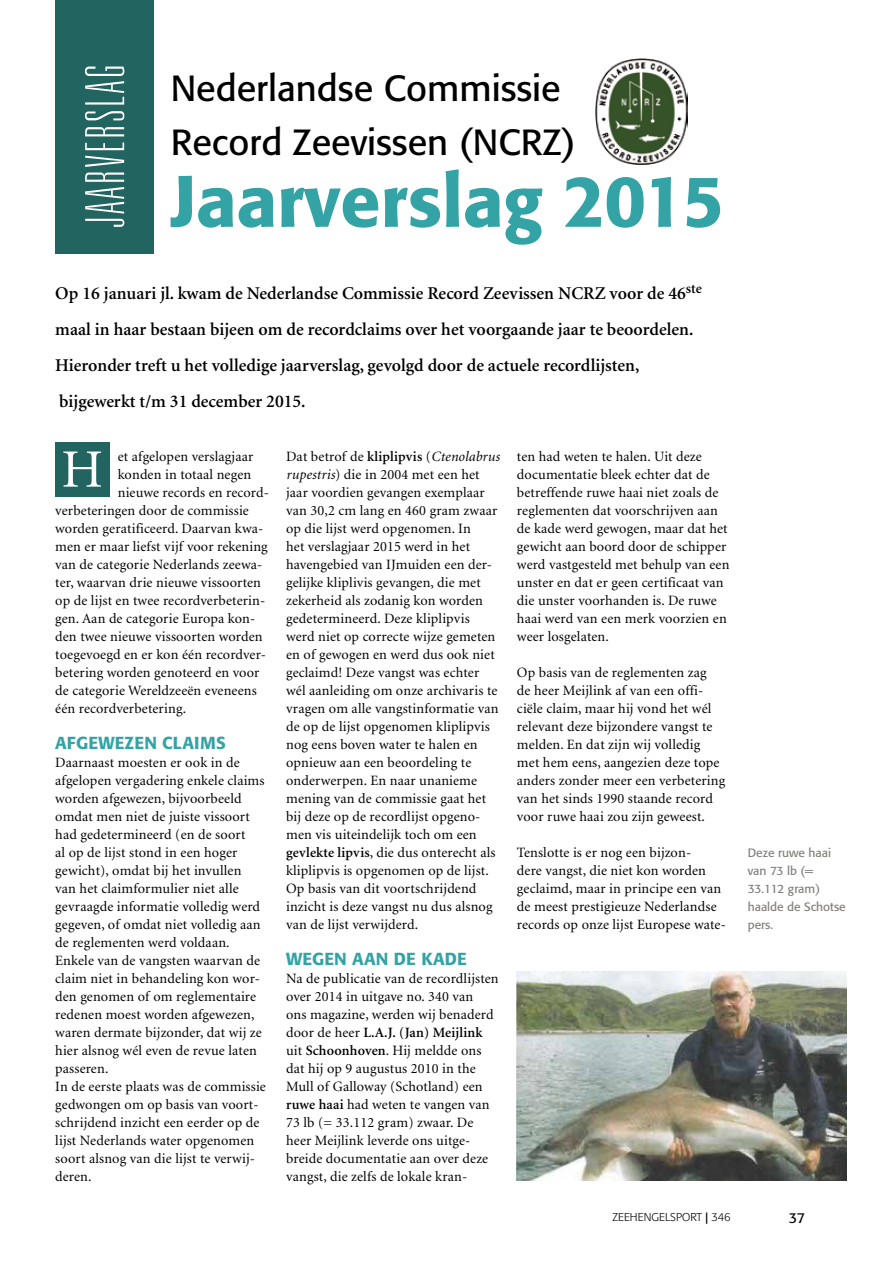
<style>
.page{position:relative;width:893px;height:1263px;background:#fff}
.page>*{position:absolute;margin:0;border:0;box-sizing:border-box;transform-origin:0 0}
.t1{font:500 72px "Formata";color:#34a3a5}
.t2{font:100 ultra-condensed 54px "Univers";letter-spacing:.07em;color:#fff}
.t3{font:54px "Minion";color:#fff}
.t4{font:36px/54px "Formata";color:#000}
.t5{font:600 18px/36px "Minion";color:#000}
.t6{font:500 17.25px "Formata";letter-spacing:.01em;color:#34a3a5}
.t7{font:14.25px/18px "Minion";letter-spacing:.01em;color:#000}
.t8{font:14.25px "Formata";color:#000}
.t9{font:12px/18px "Formata";color:#82807c}
.t10{font:300 11.25px "Formata";color:#000}
.s1{font-weight:600}
.s2{font-style:italic}
.s3{font-weight:500}
</style>
<div class="page">
<div style="left:55px;top:0;width:99px;height:254px;background:#216460"></div>
<div style="left:55px;top:443px;width:54px;height:54px;background:#216460"></div>
<img style="left:517px;top:971px;width:329px;height:210px">
<img style="left:596px;top:58px;width:91px;height:107px">
<h2 class="t2" style="left:78px;top:227px;width:164px;rotate:-90deg">JAARVERSLAG</h2>
<h3 class="t4" style="left:171px;top:61px;width:406px">Nederlandse Commissie<br>Record Zeevissen (NCRZ)</h3>
<h1 class="t1" style="left:171px;top:157px;width:555px">Jaarverslag 2015</h1>
<p class="t5" style="left:55px;top:275px;width:648px">Op 16 januari jl. kwam de Nederlandse Commissie Record Zeevissen NCRZ voor de 46<sup>ste </sup>maal in haar bestaan bijeen om de recordclaims over het voorgaande jaar te beoordelen.<br>Hieronder treft u het volledige jaarverslag, gevolgd door de actuele recordlijsten, bijgewerkt t/m 31 december 2015.</p>
<p class="t7" style="left:118px;top:448px;width:137px">et afgelopen verslagjaar</p>
<p class="t7" style="left:118px;top:466px;width:135px">konden in totaal negen</p>
<p class="t7" style="left:118px;top:484px;width:153px">nieuwe records en record-</p>
<p class="t7" style="left:55px;top:502px;width:195px">verbeteringen door de commissie</p>
<p class="t7" style="left:55px;top:520px;width:210px">worden geratificeerd. Daarvan kwa-</p>
<p class="t7" style="left:55px;top:538px;width:214px">men er maar liefst vijf voor rekening</p>
<p class="t7" style="left:55px;top:556px;width:209px">van de categorie Nederlands zeewa-</p>
<p class="t7" style="left:55px;top:574px;width:207px">ter, waarvan drie nieuwe vissoorten</p>
<p class="t7" style="left:55px;top:592px;width:212px">op de lijst en twee recordverbeterin-</p>
<p class="t7" style="left:55px;top:610px;width:202px">gen. Aan de categorie Europa kon-</p>
<p class="t7" style="left:55px;top:628px;width:209px">den twee nieuwe vissoorten worden</p>
<p class="t7" style="left:55px;top:646px;width:212px">toegevoegd en er kon één recordver-</p>
<p class="t7" style="left:55px;top:664px;width:206px">betering worden genoteerd en voor</p>
<p class="t7" style="left:55px;top:682px;width:203px">de categorie Wereldzeeën eveneens</p>
<p class="t7" style="left:55px;top:700px;width:132px">één recordverbetering.</p>
<p class="t6" style="left:55px;top:732px;width:172px">AFGEWEZEN CLAIMS</p>
<p class="t7" style="left:55px;top:754px;width:212px">Daarnaast moesten er ook in de afgelopen vergadering enkele claims worden afgewezen, bijvoorbeeld omdat men niet de juiste vissoort had gedetermineerd (en de soort<br>al op de lijst stond in een hoger gewicht), omdat bij het invullen<br>van het claimformulier niet alle gevraagde informatie volledig werd gegeven, of omdat niet volledig aan de reglementen werd voldaan.<br>Enkele van de vangsten waarvan de claim niet in behandeling kon wor&shy;den genomen of om reglementaire redenen moest worden afgewezen, waren dermate bijzonder, dat wij ze hier alsnog wél even de revue laten passeren.<br>In de eerste plaats was de commissie gedwongen om op basis van voort&shy;schrijdend inzicht een eerder op de lijst Nederlands water opgenomen soort alsnog van die lijst te verwij&shy;deren.</p>
<h2 class="t3" style="left:62px;top:443px;width:43px">H</h2>
<p class="t7" style="left:286px;top:448px;width:215px">Dat betrof de <span class="s1">kliplipvis</span> (<span class="s2">Ctenolabrus rupestris</span>) die in 2004 met een het jaar voordien gevangen exemplaar van 30,2 cm lang en 460 gram zwaar op die lijst werd opgenomen. In<br>het verslagjaar 2015 werd in het havengebied van IJmuiden een der&shy;gelijke kliplivis gevangen, die met zekerheid als zodanig kon worden gedetermineerd. Deze kliplipvis werd niet op correcte wijze gemeten en of gewogen en werd dus ook niet geclaimd! Deze vangst was echter wél aanleiding om onze archivaris te vragen om alle vangstinformatie van de op de lijst opgenomen kliplipvis nog eens boven water te halen en opnieuw aan een beoordeling te onderwerpen. En naar unanieme mening van de commissie gaat het bij deze op de recordlijst opgeno&shy;men vis uiteindelijk toch om een <span class="s1">gevlekte lipvis</span>, die dus onterecht als kliplipvis is opgenomen op de lijst.<br>Op basis van dit voortschrijdend inzicht is deze vangst nu dus alsnog van de lijst verwijderd.</p>
<p class="t6" style="left:286px;top:948px;width:182px">WEGEN AAN DE KADE</p>
<p class="t7" style="left:286px;top:970px;width:214px">Na de publicatie van de recordlijsten over 2014 in uitgave no. 340 van<br>ons magazine, werden wij benaderd door de heer <span class="s1">L.A.J. (Jan) Meijlink </span>uit <span class="s1">Schoonhoven</span>. Hij meldde ons dat hij op 9 augustus 2010 in the<br>Mull of Galloway (Schotland) een <span class="s1">ruwe haai</span> had weten te vangen van<br>73 lb (= 33.112 gram) zwaar. De heer Meijlink leverde ons uitge&shy;breide documentatie aan over deze vangst, die zelfs de lokale kran-</p>
<p class="t7" style="left:517px;top:448px;width:214px">ten had weten te halen. Uit deze documentatie bleek echter dat de betreffende ruwe haai niet zoals de reglementen dat voorschrijven aan de kade werd gewogen, maar dat het gewicht aan boord door de schipper werd vastgesteld met behulp van een unster en dat er geen certificaat van die unster voorhanden is. De ruwe haai werd van een merk voorzien en weer losgelaten.</p>
<p class="t7" style="left:517px;top:664px;width:210px">Op basis van de reglementen zag<br>de heer Meijlink af van een offi&shy;ciële claim, maar hij vond het wél relevant deze bijzondere vangst te melden. En dat zijn wij volledig met hem eens, aangezien deze tope anders zonder meer een verbetering van het sinds 1990 staande record voor ruwe haai zou zijn geweest.</p>
<p class="t7" style="left:517px;top:844px;width:210px">Tenslotte is er nog een bijzon-<br>dere vangst, die niet kon worden geclaimd, maar in principe een van de meest prestigieuze Nederlandse records op onze lijst Europese wate-</p>
<p class="t9" style="left:748px;top:844px;width:100px">Deze ruwe haai van 73 lb (=<br>33.112 gram) haalde de Schotse pers.</p>
<p class="t10" style="left:613px;top:1211px;width:120px">ZEEHENGELSPORT <span class="s3">|</span> 346</p>
<p class="t8" style="left:789px;top:1209px;width:18px">37</p>
</div>
